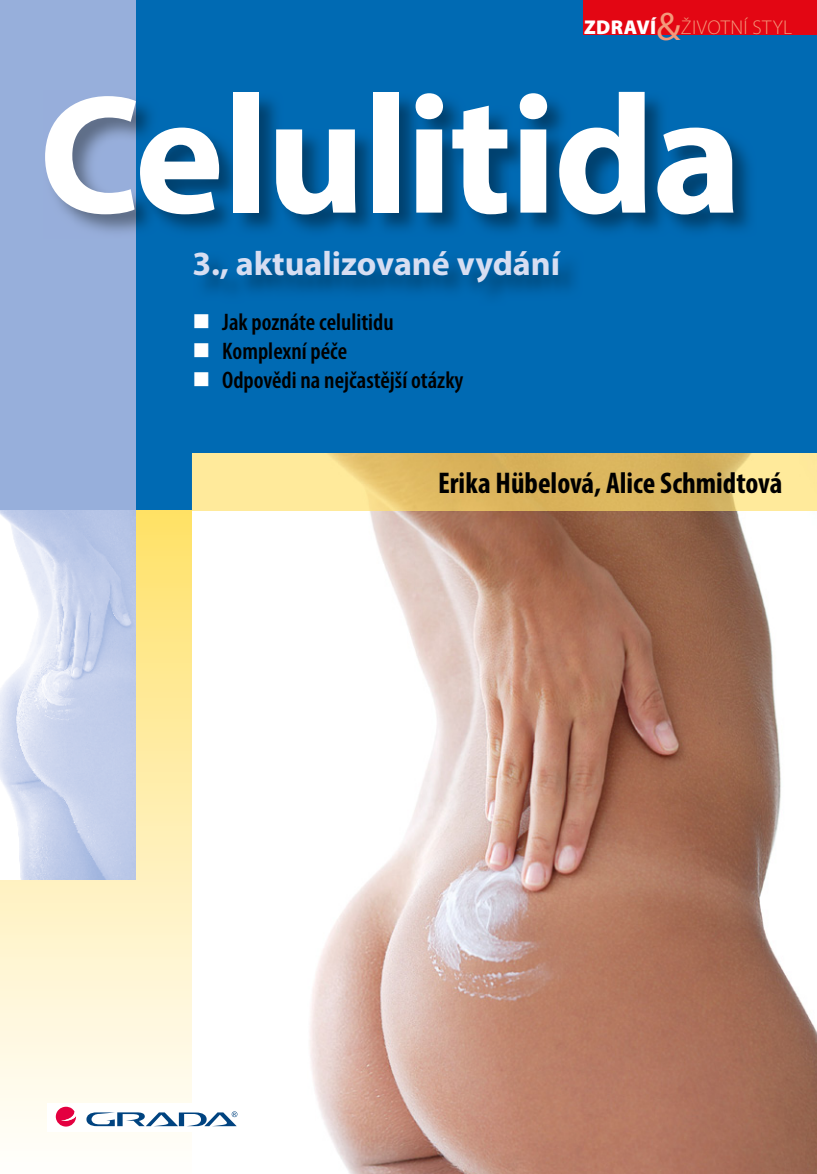
<style>
.page{position:relative;width:817px;height:1174px;background:#fff}
.page>*{position:absolute;margin:0;border:0;box-sizing:border-box;transform-origin:0 0}
.t1{font:700 170px "Myriad Pro";letter-spacing:-.02em;color:#fff}
.t2{font:700 34px "Myriad Pro";color:#d7def2}
.t3{font:700 condensed 30px "Myriad Pro";color:#000}
.t4{font:600 condensed 24px "Myriad Pro";color:#000}
.t5{font:300 20px "Myriad Pro";letter-spacing:.02em;color:#f3997b}
.s1{font-weight:900;color:#fff}
.s2{font-weight:400;font-size:40px}
.s3{color:#fff}
</style>
<div class="page">
<div style="left:0;top:0;width:816px;height:510px;background:#006ab3"></div>
<div style="left:0;top:0;width:135px;height:879px;background:#97afdb"></div>
<div style="left:0;top:510px;width:192px;height:664px;background:linear-gradient(to bottom,#ffe16b,#fff)"></div>
<img style="left:0;top:510px;width:135px;height:369px">
<img style="left:192px;top:454px;width:624px;height:720px">
<img style="left:50px;top:91px;width:701px;height:147px">
<div style="left:583px;top:0;width:233px;height:34px;background:#e30613"></div>
<div style="left:47px;top:1103px;width:199px;height:28px;background:#fff"></div>
<svg style="left:56px;top:1106px;width:20px;height:20px"></svg>
<svg style="left:86px;top:1111px;width:151px;height:15px"></svg>
<p class="t5" style="left:584px;top:15px;width:210px"><span class="s1">ZDRAVÍ</span><span class="s2">&amp;</span>ŽIVOTNÍ STYL</p>
<h1 class="t1" style="left:39px;top:44px;width:704px">Celulitida</h1>
<h2 class="t2" style="left:192px;top:241px;width:369px">3., aktualizované vydání</h2>
<p class="t4" style="left:192px;top:308px;width:203px"><span class="s3">■</span> Jak poznáte celulitidu</p>
<p class="t4" style="left:192px;top:336px;width:156px"><span class="s3">■</span> Komplexní péče</p>
<p class="t4" style="left:192px;top:365px;width:272px"><span class="s3">■</span> Odpovědi na nejčastější otázky</p>
<p class="t3" style="left:438px;top:464px;width:346px">Erika Hübelová, Alice Schmidtová</p>
</div>
